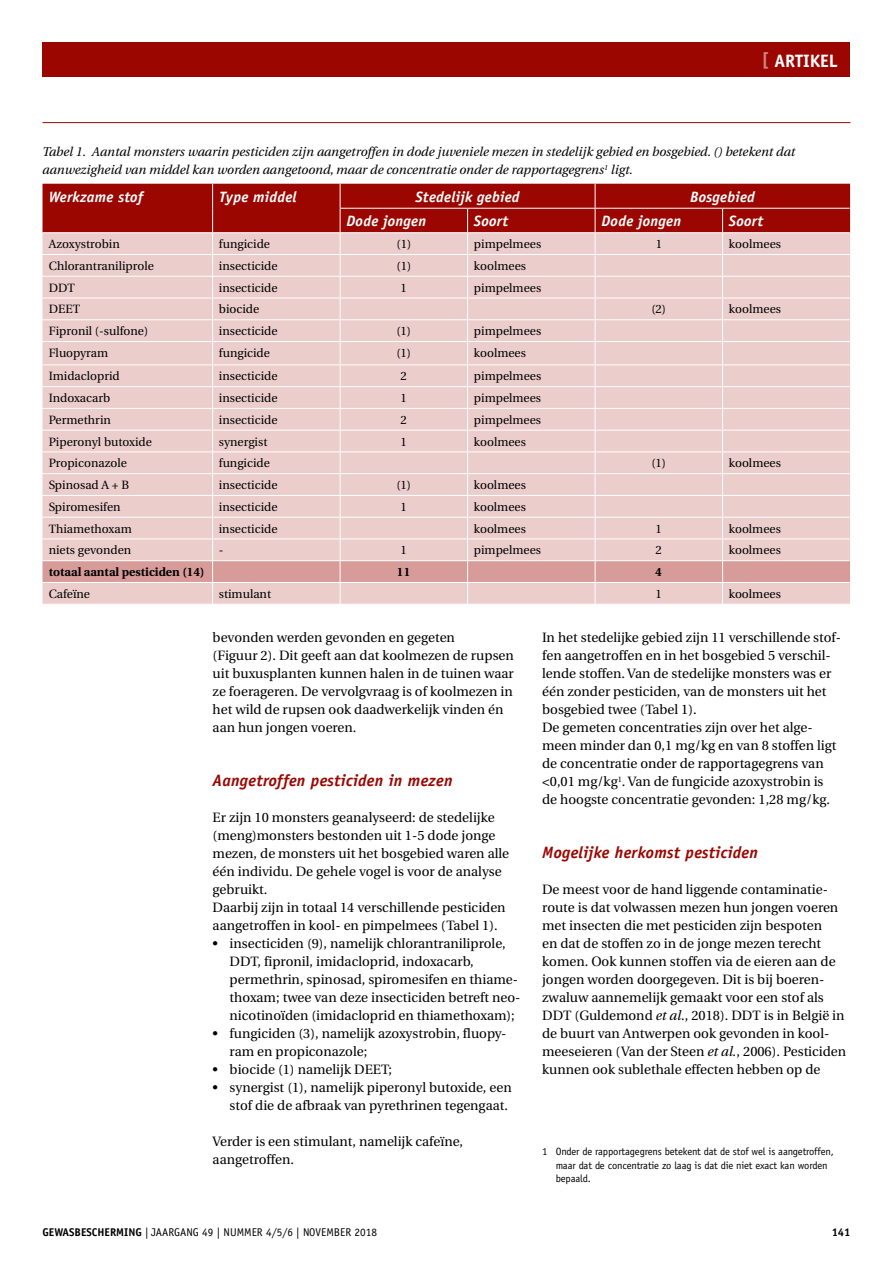
<style>
.page{position:relative;width:893px;height:1263px;background:#fff}
.page>*{position:absolute;margin:0;border:0;box-sizing:border-box;transform-origin:0 0}
.t1{font:700 18px "Officina Sans";color:#fff}
.t2{font:italic 700 16.5px "Officina Sans";letter-spacing:.015em;color:#9b0600}
.t3{font:italic 700 15px "Officina Sans";letter-spacing:.015em;color:#fff}
.t4{font:13.5px/18px "Utopia";color:#000}
.t5{font:italic 12.75px/18px "Utopia";color:#000}
.t6{font:12px "Utopia";color:#000}
.t7{font:700 12px "Utopia";color:#000}
.t8{font:11.25px "Officina Sans";color:#000}
.t9{font:700 11.25px "Officina Sans";color:#000}
.t10{font:10.5px/13.5px "Officina Sans";letter-spacing:-.01em;color:#000}
.s1{color:#cd8380}
.s2{font-style:italic}
.s3{font-weight:700}
</style>
<div class="page">
<div style="left:43px;top:43px;width:807px;height:34px;background:#9b0600"></div>
<hr style="left:43px;top:122px;width:807px;height:1px;background:#9b0600">
<svg style="left:43px;top:184px;width:807px;height:420px;background:#e1b6b4"></svg>
<hr style="left:595px;top:208px;width:128px;height:1px;background:#fff">
<hr style="left:723px;top:208px;width:127px;height:1px;background:#fff">
<h1 class="t1" style="left:761px;top:49px;width:78px"><span class="s1">[</span> ARTIKEL</h1>
<p class="t5" style="left:43px;top:143px;width:754px">Tabel 1. Aantal monsters waarin pesticiden zijn aangetroffen in dode juveniele mezen in stedelijk gebied en bosgebied. () betekent dat aanwezigheid van middel kan worden aangetoond, maar de concentratie onder de rapportagegrens<sup>1</sup> ligt.</p>
<p class="t3" style="left:49px;top:188px;width:96px">Werkzame stof</p>
<p class="t3" style="left:219px;top:188px;width:79px">Type middel</p>
<p class="t3" style="left:415px;top:188px;width:106px">Stedelijk gebied</p>
<p class="t3" style="left:690px;top:188px;width:66px">Bosgebied</p>
<p class="t3" style="left:346px;top:212px;width:81px">Dode jongen</p>
<p class="t3" style="left:474px;top:212px;width:36px">Soort</p>
<p class="t3" style="left:601px;top:212px;width:81px">Dode jongen</p>
<p class="t3" style="left:729px;top:212px;width:36px">Soort</p>
<p class="t6" style="left:49px;top:237px;width:72px">Azoxystrobin</p>
<p class="t6" style="left:219px;top:237px;width:53px">fungicide</p>
<p class="t6" style="left:396px;top:237px;width:16px">(1)</p>
<p class="t6" style="left:474px;top:237px;width:69px">pimpelmees</p>
<p class="t6" style="left:656px;top:237px;width:8px">1</p>
<p class="t6" style="left:729px;top:237px;width:54px">koolmees</p>
<p class="t6" style="left:49px;top:259px;width:107px">Chlorantraniliprole</p>
<p class="t6" style="left:219px;top:259px;width:60px">insecticide</p>
<p class="t6" style="left:396px;top:259px;width:16px">(1)</p>
<p class="t6" style="left:474px;top:259px;width:54px">koolmees</p>
<p class="t6" style="left:49px;top:281px;width:28px">DDT</p>
<p class="t6" style="left:219px;top:281px;width:60px">insecticide</p>
<p class="t6" style="left:401px;top:281px;width:8px">1</p>
<p class="t6" style="left:474px;top:281px;width:69px">pimpelmees</p>
<p class="t6" style="left:49px;top:303px;width:33px">DEET</p>
<p class="t6" style="left:219px;top:303px;width:42px">biocide</p>
<p class="t6" style="left:651px;top:303px;width:16px">(2)</p>
<p class="t6" style="left:729px;top:303px;width:54px">koolmees</p>
<p class="t6" style="left:49px;top:324px;width:101px">Fipronil (-sulfone)</p>
<p class="t6" style="left:219px;top:324px;width:60px">insecticide</p>
<p class="t6" style="left:396px;top:324px;width:16px">(1)</p>
<p class="t6" style="left:474px;top:324px;width:69px">pimpelmees</p>
<p class="t6" style="left:49px;top:346px;width:61px">Fluopyram</p>
<p class="t6" style="left:219px;top:346px;width:53px">fungicide</p>
<p class="t6" style="left:396px;top:346px;width:16px">(1)</p>
<p class="t6" style="left:474px;top:346px;width:54px">koolmees</p>
<p class="t6" style="left:49px;top:370px;width:72px">Imidacloprid</p>
<p class="t6" style="left:219px;top:370px;width:60px">insecticide</p>
<p class="t6" style="left:401px;top:370px;width:8px">2</p>
<p class="t6" style="left:474px;top:370px;width:69px">pimpelmees</p>
<p class="t6" style="left:49px;top:391px;width:63px">Indoxacarb</p>
<p class="t6" style="left:219px;top:391px;width:60px">insecticide</p>
<p class="t6" style="left:401px;top:391px;width:8px">1</p>
<p class="t6" style="left:474px;top:391px;width:69px">pimpelmees</p>
<p class="t6" style="left:49px;top:413px;width:64px">Permethrin</p>
<p class="t6" style="left:219px;top:413px;width:60px">insecticide</p>
<p class="t6" style="left:401px;top:413px;width:8px">2</p>
<p class="t6" style="left:474px;top:413px;width:69px">pimpelmees</p>
<p class="t6" style="left:49px;top:435px;width:105px">Piperonyl butoxide</p>
<p class="t6" style="left:219px;top:435px;width:50px">synergist</p>
<p class="t6" style="left:401px;top:435px;width:8px">1</p>
<p class="t6" style="left:474px;top:435px;width:54px">koolmees</p>
<p class="t6" style="left:49px;top:457px;width:80px">Propiconazole</p>
<p class="t6" style="left:219px;top:457px;width:53px">fungicide</p>
<p class="t6" style="left:651px;top:457px;width:16px">(1)</p>
<p class="t6" style="left:729px;top:457px;width:54px">koolmees</p>
<p class="t6" style="left:49px;top:478px;width:82px">Spinosad A + B</p>
<p class="t6" style="left:219px;top:478px;width:60px">insecticide</p>
<p class="t6" style="left:396px;top:478px;width:16px">(1)</p>
<p class="t6" style="left:474px;top:478px;width:54px">koolmees</p>
<p class="t6" style="left:49px;top:500px;width:73px">Spiromesifen</p>
<p class="t6" style="left:219px;top:500px;width:60px">insecticide</p>
<p class="t6" style="left:400px;top:500px;width:8px">1</p>
<p class="t6" style="left:474px;top:500px;width:54px">koolmees</p>
<p class="t6" style="left:49px;top:522px;width:85px">Thiamethoxam</p>
<p class="t6" style="left:219px;top:522px;width:60px">insecticide</p>
<p class="t6" style="left:474px;top:522px;width:54px">koolmees</p>
<p class="t6" style="left:655px;top:522px;width:8px">1</p>
<p class="t6" style="left:729px;top:522px;width:54px">koolmees</p>
<p class="t6" style="left:49px;top:544px;width:84px">niets gevonden</p>
<p class="t6" style="left:219px;top:544px;width:6px">-</p>
<p class="t6" style="left:400px;top:544px;width:8px">1</p>
<p class="t6" style="left:474px;top:544px;width:69px">pimpelmees</p>
<p class="t6" style="left:655px;top:544px;width:8px">2</p>
<p class="t6" style="left:729px;top:544px;width:54px">koolmees</p>
<p class="t7" style="left:49px;top:565px;width:157px">totaal aantal pesticiden (14)</p>
<p class="t7" style="left:397px;top:565px;width:15px">11</p>
<p class="t7" style="left:655px;top:565px;width:8px">4</p>
<p class="t6" style="left:49px;top:587px;width:43px">Cafeïne</p>
<p class="t6" style="left:219px;top:587px;width:54px">stimulant</p>
<p class="t6" style="left:655px;top:587px;width:8px">1</p>
<p class="t6" style="left:729px;top:587px;width:54px">koolmees</p>
<p class="t4" style="left:213px;top:629px;width:303px">bevonden werden gevonden en gegeten<br>(Figuur 2). Dit geeft aan dat koolmezen de rupsen uit buxusplanten kunnen halen in de tuinen waar ze foerageren. De vervolgvraag is of koolmezen in het wild de rupsen ook daadwerkelijk vinden én aan hun jongen voeren.</p>
<p class="t2" style="left:213px;top:771px;width:241px">Aangetroffen pesticiden in mezen</p>
<p class="t4" style="left:213px;top:809px;width:298px">Er zijn 10 monsters geanalyseerd: de stedelijke (meng)monsters bestonden uit 1-5 dode jonge mezen, de monsters uit het bosgebied waren alle één individu. De gehele vogel is voor de analyse gebruikt.<br>Daarbij zijn in totaal 14 verschillende pesticiden aangetroffen in kool- en pimpelmees (Tabel 1).</p>
<p class="t4" style="left:230px;top:935px;width:292px;text-indent:-17px">• insecticiden (9), namelijk chlorantraniliprole, DDT, fipronil, imidacloprid, indoxacarb, permethrin, spinosad, spiromesifen en thiame&shy;thoxam; twee van deze insecticiden betreft neo&shy;nicotinoïden (imidacloprid en thiamethoxam);</p>
<p class="t4" style="left:230px;top:1025px;width:278px;text-indent:-17px">• fungiciden (3), namelijk azoxystrobin, fluopy&shy;ram en propiconazole;</p>
<p class="t4" style="left:213px;top:1061px;width:181px">• biocide (1) namelijk DEET;</p>
<p class="t4" style="left:213px;top:1079px;width:301px;text-align:right">• synergist (1), namelijk piperonyl butoxide, een stof die de afbraak van pyrethrinen tegengaat.</p>
<p class="t4" style="left:213px;top:1133px;width:252px">Verder is een stimulant, namelijk cafeïne, aangetroffen.</p>
<p class="t4" style="left:542px;top:629px;width:301px">In het stedelijke gebied zijn 11 verschillende stof&shy;fen aangetroffen en in het bosgebied 5 verschil&shy;lende stoffen. Van de stedelijke monsters was er één zonder pesticiden, van de monsters uit het bosgebied twee (Tabel 1).<br>De gemeten concentraties zijn over het alge&shy;meen minder dan 0,1 mg/kg en van 8 stoffen ligt de concentratie onder de rapportagegrens van &lt;0,01 mg/kg<sup>1</sup>. Van de fungicide azoxystrobin is de hoogste concentratie gevonden: 1,28 mg/kg.</p>
<p class="t2" style="left:542px;top:843px;width:217px">Mogelijke herkomst pesticiden</p>
<p class="t4" style="left:542px;top:881px;width:306px">De meest voor de hand liggende contaminatie&shy;route is dat volwassen mezen hun jongen voeren met insecten die met pesticiden zijn bespoten<br>en dat de stoffen zo in de jonge mezen terecht komen. Ook kunnen stoffen via de eieren aan de jongen worden doorgegeven. Dit is bij boeren&shy;zwaluw aannemelijk gemaakt voor een stof als DDT (Guldemond <span class="s2">et al</span>., 2018). DDT is in België in de buurt van Antwerpen ook gevonden in kool&shy;meeseieren (Van der Steen <span class="s2">et al.</span>, 2006). Pesticiden kunnen ook sublethale effecten hebben op de</p>
<p class="t10" style="left:556px;top:1145px;width:280px;text-indent:-14px">1 Onder de rapportagegrens betekent dat de stof wel is aangetroffen, maar dat de concentratie zo laag is dat die niet exact kan worden bepaald.</p>
<p class="t8" style="left:43px;top:1226px;width:336px"><span class="s3">GEWASBESCHERMING</span> | JAARGANG 49 | NUMMER 4/5/6 | NOVEMBER 2018</p>
<p class="t9" style="left:832px;top:1225px;width:20px">141</p>
</div>
